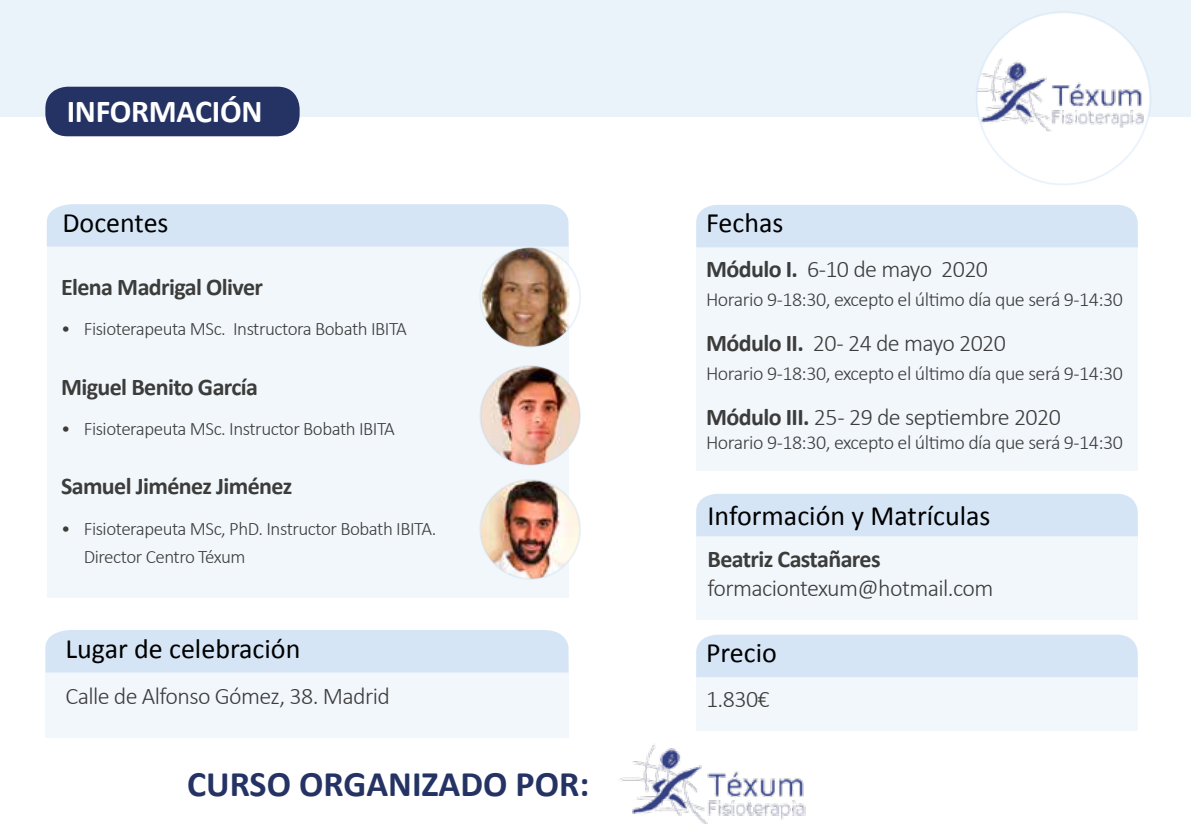
<style>
.page{position:relative;width:1191px;height:840px;background:#fff}
.page>*{position:absolute;margin:0;border:0;box-sizing:border-box;transform-origin:0 0}
.t1{font:700 36px "Calibri";color:#243363}
.t2{font:700 32px "Calibri";letter-spacing:-.01em;color:#fff}
.t3{font:28px "Calibri";color:#000}
.t4{font:300 24px "Calibri";letter-spacing:-.025em;color:#3c3c3b}
.t5{font:700 24px "Calibri";letter-spacing:-.025em;color:#3c3c3b}
.t6{font:300 20px "Calibri";letter-spacing:-.025em;color:#3c3c3b}
.t7{font:300 19px/28px "Calibri";letter-spacing:-.025em;color:#3c3c3b}
.s1{font-weight:700}
</style>
<div class="page">
<img style="left:619px;top:744px;width:187px;height:79px">
<div style="left:0;top:0;width:1191px;height:117px;background:#eaf2fa"></div>
<div style="left:976px;top:12px;width:174px;height:172px;background:#fff;border-radius:50%"></div>
<img style="left:978px;top:55px;width:170px;height:76px">
<div style="left:45px;top:87px;width:255px;height:49px;background:#243363;border-radius:22px"></div>
<div style="left:696px;top:494px;width:442px;height:42px;background:#d5e5f6"></div>
<div style="left:696px;top:536px;width:442px;height:84px;background:#f2f7fc"></div>
<div style="left:45px;top:672px;width:524px;height:65px;background:#f2f7fc"></div>
<div style="left:45px;top:630px;width:524px;height:42px;background:#d5e5f6"></div>
<div style="left:696px;top:677px;width:442px;height:53px;background:#f2f7fc"></div>
<div style="left:696px;top:634px;width:442px;height:42px;background:#d5e5f6"></div>
<div style="left:47px;top:247px;width:522px;height:350px;background:#f2f7fc"></div>
<div style="left:47px;top:204px;width:522px;height:42px;background:#d5e5f6"></div>
<img style="left:480px;top:366px;width:100px;height:98px;border-radius:50px">
<div style="left:479px;top:365px;width:102px;height:100px;border:2px solid #abcbed;border-radius:50%"></div>
<div style="left:696px;top:247px;width:442px;height:224px;background:#f2f7fc"></div>
<div style="left:696px;top:205px;width:442px;height:42px;background:#d5e5f6"></div>
<img style="left:482px;top:249px;width:87px;height:97px">
<div style="left:479px;top:246px;width:102px;height:101px;border:2px solid #abcbed;border-radius:50%"></div>
<img style="left:480px;top:479px;width:100px;height:99px;border-radius:50px">
<div style="left:479px;top:478px;width:102px;height:101px;border:2px solid #abcbed;border-radius:50%"></div>
<h2 class="t2" style="left:67px;top:91px;width:197px">INFORMACIÓN</h2>
<h3 class="t3" style="left:62px;top:205px;width:108px">Docentes</h3>
<p class="t5" style="left:61px;top:271px;width:203px">Elena Madrigal Oliver</p>
<p class="t7" style="left:61px;top:314px;width:347px">• Fisioterapeuta MSc. Instructora Bobath IBITA</p>
<p class="t5" style="left:61px;top:372px;width:199px">Miguel Benito García</p>
<p class="t7" style="left:61px;top:414px;width:335px">• Fisioterapeuta MSc. Instructor Bobath IBITA</p>
<p class="t5" style="left:61px;top:471px;width:233px">Samuel Jiménez Jiménez</p>
<p class="t7" style="left:84px;top:513px;width:354px;text-indent:-23px">• Fisioterapeuta MSc, PhD. Instructor Bobath IBITA.<br>Director Centro Téxum</p>
<h3 class="t3" style="left:66px;top:630px;width:236px">Lugar de celebración</h3>
<p class="t4" style="left:66px;top:681px;width:326px">Calle de Alfonso Gómez, 38. Madrid</p>
<h1 class="t1" style="left:187px;top:760px;width:403px">CURSO ORGANIZADO POR:</h1>
<h3 class="t3" style="left:706px;top:205px;width:79px">Fechas</h3>
<p class="t4" style="left:706px;top:254px;width:283px"><span class="s1">Módulo I.</span> 6-10 de mayo 2020</p>
<p class="t6" style="left:706px;top:287px;width:418px">Horario 9-18:30, excepto el último día que será 9-14:30</p>
<p class="t4" style="left:706px;top:328px;width:301px"><span class="s1">Módulo II.</span> 20 - 24 de mayo 2020</p>
<p class="t6" style="left:706px;top:360px;width:418px">Horario 9-18:30, excepto el último día que será 9-14:30</p>
<p class="t4" style="left:706px;top:401px;width:356px"><span class="s1">Módulo III.</span> 25 - 29 de septiembre 2020</p>
<p class="t6" style="left:706px;top:429px;width:418px">Horario 9-18:30, excepto el último día que será 9-14:30</p>
<h3 class="t3" style="left:707px;top:497px;width:284px">Información y Matrículas</h3>
<p class="t5" style="left:707px;top:543px;width:175px">Beatriz Castañares</p>
<p class="t4" style="left:707px;top:573px;width:287px">formaciontexum@hotmail.com</p>
<h3 class="t3" style="left:706px;top:635px;width:72px">Precio</h3>
<p class="t4" style="left:706px;top:684px;width:65px">1.830€</p>
</div>
